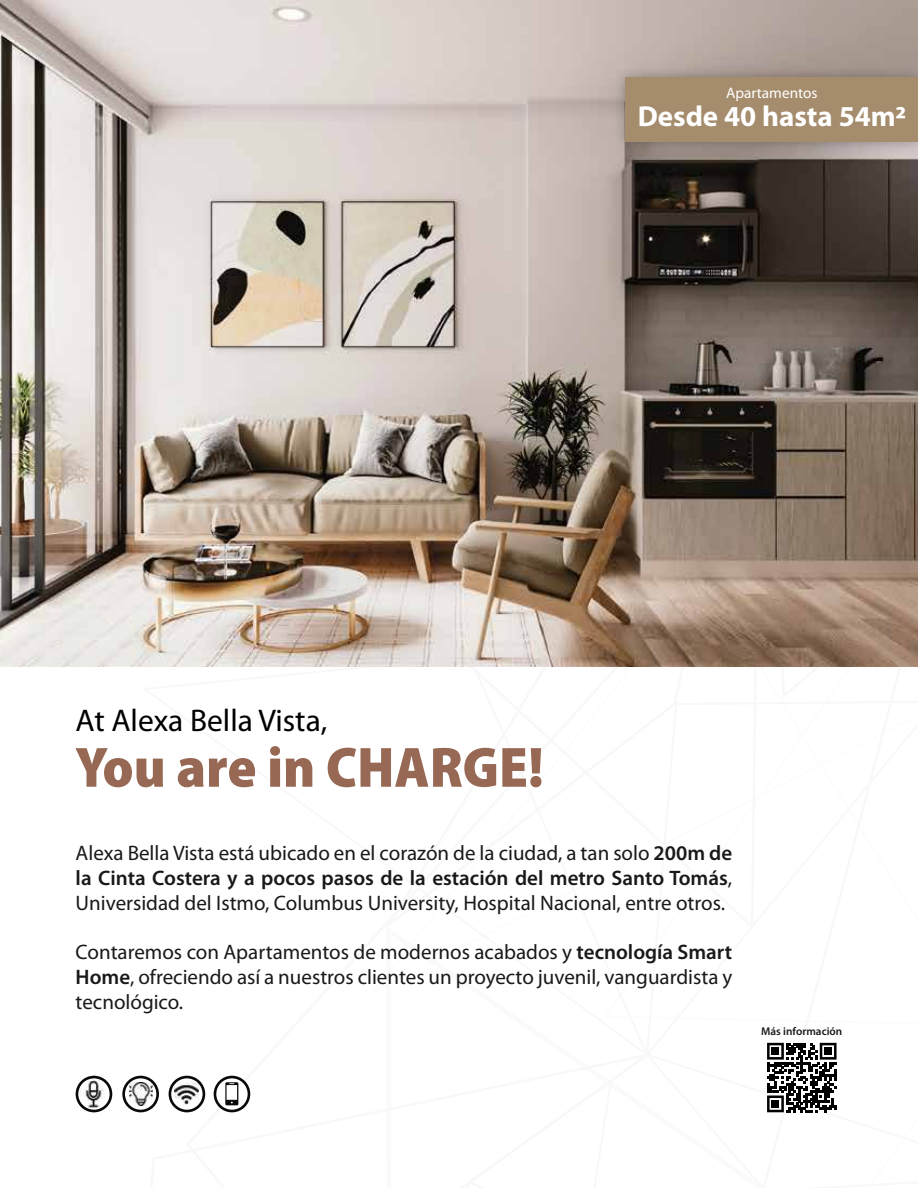
<style>
.page{position:relative;width:918px;height:1188px;background:#fff}
.page>*{position:absolute;margin:0;border:0;box-sizing:border-box;transform-origin:0 0}
.t1{font:900 semi-condensed 57.3px "Myriad Pro";color:#976955}
.t2{font:31.5px "Myriad Pro";color:#000}
.t3{font:700 28.95px "Myriad Pro";color:#fff}
.t4{font:21px/25.2px "Myriad Pro";color:#191919;text-align:justify}
.t5{font:15.3px "Myriad Pro";color:#fff}
.t6{font:600 11.25px "Myriad Pro";color:#191919}
.s1{font-weight:600}
</style>
<div class="page">
<img style="left:0;top:0;width:918px;height:666px">
<img style="left:608px;top:59px;width:310px;height:99px">
<div style="left:626px;top:77px;width:292px;height:65px;background:#a48c6c"></div>
<svg style="left:169px;top:1076px;width:36px;height:36px"></svg>
<img style="left:175px;top:1082px;width:24px;height:24px">
<svg style="left:214px;top:1076px;width:36px;height:36px"></svg>
<svg style="left:122px;top:1076px;width:37px;height:36px"></svg>
<img style="left:129px;top:1083px;width:23px;height:22px">
<svg style="left:76px;top:1076px;width:36px;height:36px"></svg>
<img style="left:80px;top:1080px;width:28px;height:28px">
<svg style="left:767px;top:1043px;width:70px;height:70px"></svg>
<div style="left:772px;top:1048px;width:7px;height:7px;background:#000"></div>
<div style="left:825px;top:1048px;width:7px;height:7px;background:#000"></div>
<div style="left:772px;top:1100px;width:7px;height:8px;background:#000"></div>
<p class="t5" style="left:726px;top:83px;width:93px">Apartamentos</p>
<h3 class="t3" style="left:638px;top:98px;width:270px">Desde 40 hasta 54m2</h3>
<h2 class="t2" style="left:75px;top:701px;width:253px">At Alexa Bella Vista,</h2>
<h1 class="t1" style="left:76px;top:730px;width:470px">You are in CHARGE!</h1>
<p class="t4" style="left:76px;top:840px;width:658px">Alexa Bella Vista está ubicado en el corazón de la ciudad, a tan solo <span class="s1">200m de la Cinta Costera y a pocos pasos de la estación del metro Santo Tomás</span>, Universidad del Istmo, Columbus University, Hospital Nacional, entre otros.</p>
<p class="t4" style="left:76px;top:939px;width:658px">Contaremos con Apartamentos de modernos acabados y <span class="s1">tecnología Smart Home</span>, ofreciendo así a nuestros clientes un proyecto juvenil, vanguardista y tecnológico.</p>
<p class="t6" style="left:761px;top:1024px;width:83px">Más información</p>
</div>
